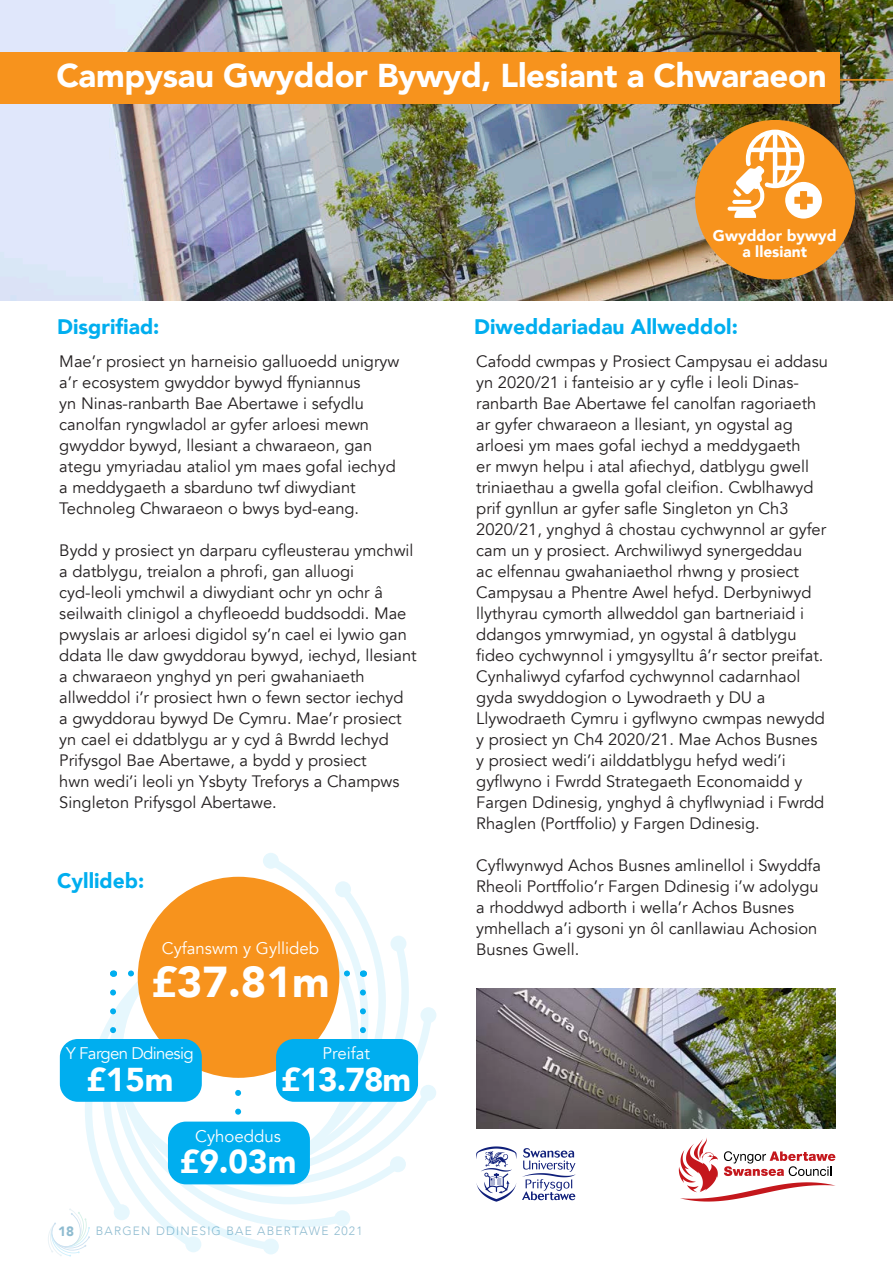
<style>
.page{position:relative;width:893px;height:1263px;background:#fff}
.page>*{position:absolute;margin:0;border:0;box-sizing:border-box;transform-origin:0 0}
.Tablebody2{font:900 43.2px "Avenir";color:#fff}
.Tablebody2-2{font:900 33px "Avenir";letter-spacing:-.01em;color:#fff}
.t1{font:900 21px "Avenir";color:#00aeef}
.Tablebody2-3{font:16.8px "Avenir";color:#fff}
.Tablebody2-4{font:16.8px "Avenir";letter-spacing:-.04em;color:#fff}
.t2{font:16.5px/21px "Avenir";color:#231f20}
.Tablebody2-5{font:900 15.6px/15.6px "Avenir";color:#fff;text-align:center}
.t3{font:900 13.5px "Avenir";color:#8ebbd0}
.t4{font:300 12px "Avenir";letter-spacing:.1em;color:#8ebbd0}
</style>
<div class="page">
<img style="left:0;top:0;width:893px;height:300px">
<img style="left:476px;top:988px;width:360px;height:141px">
<hr style="left:283px;top:79px;width:610px;height:2px;background:#f7931d">
<div style="left:0;top:52px;width:839px;height:51px;background:#f7931d"></div>
<div style="left:263px;top:853px;width:16px;height:16px;background:#e6f7fd;border-radius:50%"></div>
<div style="left:420px;top:1007px;width:16px;height:16px;background:#e6f7fd;border-radius:50%"></div>
<div style="left:420px;top:1085px;width:16px;height:16px;background:#e6f7fd;border-radius:50%"></div>
<svg style="left:48px;top:858px;width:385px;height:398px"></svg>
<div style="left:138px;top:877px;width:201px;height:201px;background:#f7931d;border-radius:50%"></div>
<div style="left:60px;top:1039px;width:142px;height:63px;background:#00aeef;border-radius:18px"></div>
<div style="left:276px;top:1039px;width:142px;height:63px;background:#00aeef;border-radius:18px"></div>
<div style="left:168px;top:1121px;width:142px;height:63px;background:#00aeef;border-radius:18px"></div>
<svg style="left:476px;top:1146px;width:40px;height:56px"></svg>
<svg style="left:522px;top:1148px;width:54px;height:52px"></svg>
<div style="left:695px;top:120px;width:160px;height:160px;background:#f7931d;border-radius:50%"></div>
<svg style="left:728px;top:130px;width:94px;height:89px"></svg>
<svg style="left:679px;top:1138px;width:157px;height:63px"></svg>
<p class="Tablebody2-2" style="left:56px;top:47px;width:772px">Campysau Gwyddor Bywyd, Llesiant a Chwaraeon</p>
<p class="t1" style="left:57px;top:309px;width:104px">Disgrifiad:</p>
<p class="t2" style="left:59px;top:351px;width:342px">Mae’r prosiect yn harneisio galluoedd unigryw a’r ecosystem gwyddor bywyd ffyniannus<br>yn Ninas-ranbarth Bae Abertawe i sefydlu canolfan ryngwladol ar gyfer arloesi mewn gwyddor bywyd, llesiant a chwaraeon, gan ategu ymyriadau ataliol ym maes gofal iechyd a meddygaeth a sbarduno twf diwydiant Technoleg Chwaraeon o bwys byd-eang.</p>
<p class="t2" style="left:59px;top:540px;width:359px">Bydd y prosiect yn darparu cyfleusterau ymchwil a datblygu, treialon a phrofi, gan alluogi cyd-leoli ymchwil a diwydiant ochr yn ochr â seilwaith clinigol a chyfleoedd buddsoddi. Mae pwyslais ar arloesi digidol sy’n cael ei lywio gan ddata lle daw gwyddorau bywyd, iechyd, llesiant a chwaraeon ynghyd yn peri gwahaniaeth allweddol i’r prosiect hwn o fewn sector iechyd<br>a gwyddorau bywyd De Cymru. Mae’r prosiect yn cael ei ddatblygu ar y cyd â Bwrdd Iechyd Prifysgol Bae Abertawe, a bydd y prosiect<br>hwn wedi’i leoli yn Ysbyty Treforys a Champws Singleton Prifysgol Abertawe.</p>
<p class="t1" style="left:57px;top:863px;width:89px">Cyllideb:</p>
<p class="Tablebody2-3" style="left:162px;top:938px;width:159px">Cyfanswm y Gyllideb</p>
<p class="Tablebody2" style="left:151px;top:945px;width:180px">£37.81m</p>
<p class="Tablebody2-4" style="left:66px;top:1043px;width:129px">Y Fargen Ddinesig</p>
<p class="Tablebody2-2" style="left:86px;top:1051px;width:89px">£15m</p>
<p class="Tablebody2-3" style="left:322px;top:1043px;width:49px">Preifat</p>
<p class="Tablebody2-2" style="left:281px;top:1051px;width:132px">£13.78m</p>
<p class="Tablebody2-3" style="left:195px;top:1126px;width:87px">Cyhoeddus</p>
<p class="Tablebody2-2" style="left:180px;top:1133px;width:118px">£9.03m</p>
<p class="t3" style="left:58px;top:1219px;width:17px">18</p>
<p class="t4" style="left:96px;top:1224px;width:268px">BARGEN DDINESIG BAE ABERTAWE 2021</p>
<p class="Tablebody2-5" style="left:713px;top:228px;width:125px">Gwyddor bywyd a llesiant</p>
<p class="t1" style="left:474px;top:309px;width:265px">Diweddariadau Allweddol:</p>
<p class="t2" style="left:476px;top:351px;width:353px">Cafodd cwmpas y Prosiect Campysau ei addasu yn 2020/21 i fanteisio ar y cyfle i leoli Dinas&shy;ranbarth Bae Abertawe fel canolfan ragoriaeth ar gyfer chwaraeon a llesiant, yn ogystal ag arloesi ym maes gofal iechyd a meddygaeth<br>er mwyn helpu i atal afiechyd, datblygu gwell triniaethau a gwella gofal cleifion. Cwblhawyd prif gynllun ar gyfer safle Singleton yn Ch3<br>2020/21, ynghyd â chostau cychwynnol ar gyfer cam un y prosiect. Archwiliwyd synergeddau<br>ac elfennau gwahaniaethol rhwng y prosiect Campysau a Phentre Awel hefyd. Derbyniwyd llythyrau cymorth allweddol gan bartneriaid i ddangos ymrwymiad, yn ogystal â datblygu fideo cychwynnol i ymgysylltu â’r sector preifat.<br>Cynhaliwyd cyfarfod cychwynnol cadarnhaol gyda swyddogion o Lywodraeth y DU a Llywodraeth Cymru i gyflwyno cwmpas newydd y prosiect yn Ch4 2020/21. Mae Achos Busnes y prosiect wedi’i ailddatblygu hefyd wedi’i gyflwyno i Fwrdd Strategaeth Economaidd y Fargen Ddinesig, ynghyd â chyflwyniad i Fwrdd Rhaglen (Portffolio) y Fargen Ddinesig.</p>
<p class="t2" style="left:476px;top:855px;width:346px">Cyflwynwyd Achos Busnes amlinellol i Swyddfa Rheoli Portffolio’r Fargen Ddinesig i’w adolygu a rhoddwyd adborth i wella’r Achos Busnes ymhellach a’i gysoni yn ôl canllawiau Achosion Busnes Gwell.</p>
</div>
